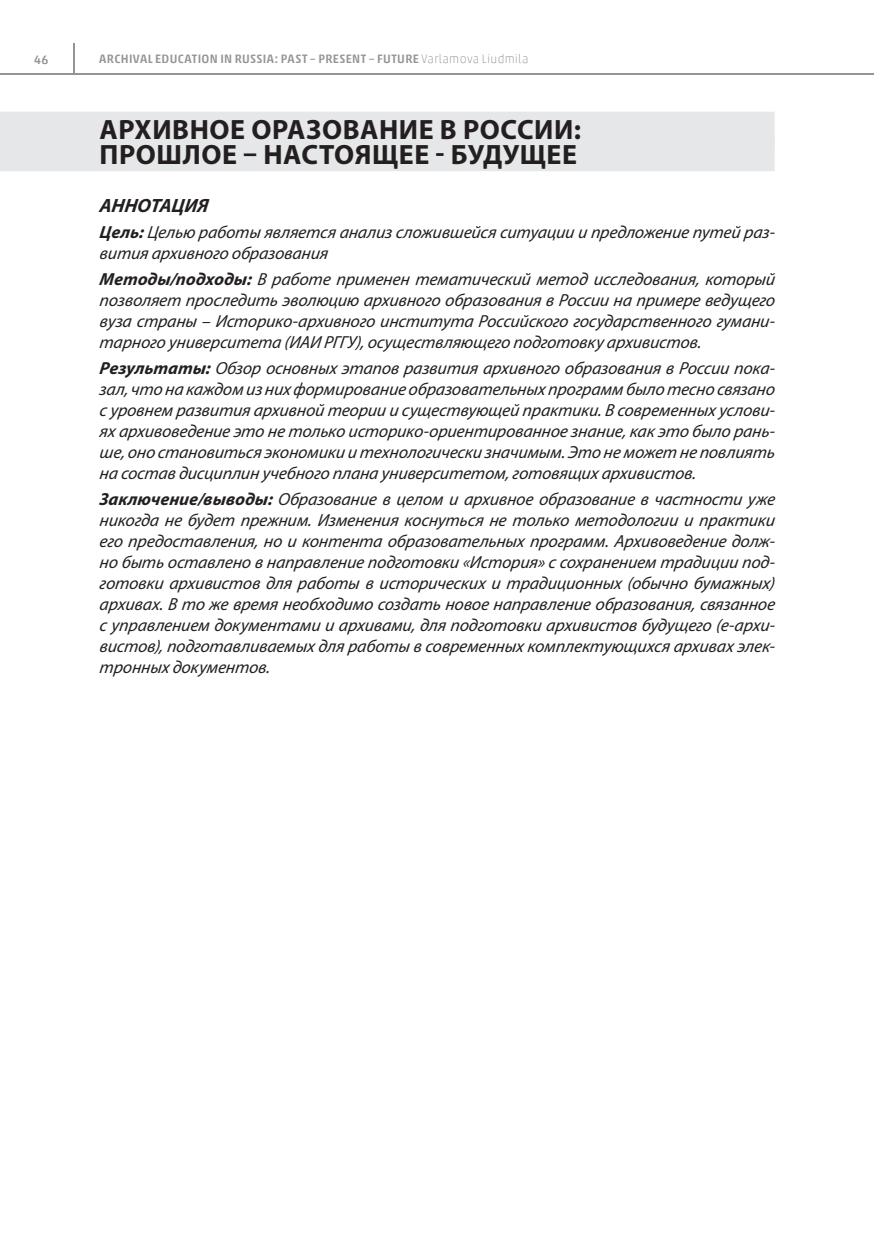
<style>
.page{position:relative;width:874px;height:1241px;background:#fff}
.page>*{position:absolute;margin:0;border:0;box-sizing:border-box;transform-origin:0 0}
.t1{font:700 28px/24.5px "Myriad Pro";letter-spacing:.02em;color:#231f20}
.t2{font:italic 700 19.25px "Myriad Pro";color:#231f20}
.t3{font:italic 17.5px/21px "Myriad Pro";letter-spacing:-.005em;color:#231f20}
.t4{font:500 12.25px "Akko Std";letter-spacing:.025em;color:#939598}
.s1{font-weight:100}
.s2{font-weight:700}
</style>
<div class="page">
<div style="left:0;top:112px;width:774px;height:35px;background:#e6e7e9"></div>
<div style="left:0;top:136px;width:774px;height:35px;background:#e6e7e9"></div>
<hr style="left:0;top:74px;width:873px;height:1px;background:#939598">
<hr style="left:73px;top:43px;width:1px;height:32px;background:#939598">
<p class="t4" style="left:34px;top:52px;width:16px">46</p>
<p class="t4" style="left:99px;top:51px;width:430px">ARCHIVAL EDUCATION IN RUSSIA: PAST – PRESENT – FUTURE <span class="s1">Varlamova Liudmila</span></p>
<h1 class="t1" style="left:99px;top:117px;width:483px">АРХИВНОЕ ОРАЗОВАНИЕ В РОССИИ:<br>ПРОШЛОЕ – НАСТОЯЩЕЕ - БУДУЩЕЕ</h1>
<p class="t2" style="left:99px;top:193px;width:110px">АННОТАЦИЯ</p>
<p class="t3" style="left:99px;top:221px;width:679px"><span class="s2">Цель:</span> Целью работы является анализ сложившейся ситуации и предложение путей раз&shy;вития архивного образования</p>
<p class="t3" style="left:99px;top:268px;width:679px;text-align:justify"><span class="s2">Методы/подходы:</span> В работе применен тематический метод исследования, который позволяет проследить эволюцию архивного образования в России на примере ведущего вуза страны – Историко-архивного института Российского государственного гумани&shy;тарного университета (ИАИ РГГУ), осуществляющего подготовку архивистов.</p>
<p class="t3" style="left:99px;top:357px;width:679px;text-align:justify"><span class="s2">Результаты:</span> Обзор основных этапов развития архивного образования в России пока&shy;зал, что на каждом из них формирование образовательных программ было тесно связано с уровнем развития архивной теории и существующей практики.В современных услови&shy;ях архивоведение это не только историко-ориентированное знание, как это было рань&shy;ше, оно становиться экономики и технологически значимым.Это не может не повлиять на состав дисциплин учебного плана университетом, готовящих архивистов.</p>
<p class="t3" style="left:99px;top:488px;width:679px"><span class="s2">Заключение/выводы:</span> Образование в целом и архивное образование в частности уже никогда не будет прежним. Изменения коснуться не только методологии и практики его предоставления, но и контента образовательных программ. Архивоведение долж&shy;но быть оставлено в направление подготовки «История» с сохранением традиции под&shy;готовки архивистов для работы в исторических и традиционных (обычно бумажных) архивах. В то же время необходимо создать новое направление образования, связанное с управлением документами и архивами, для подготовки архивистов будущего (е-архи&shy;вистов), подготавливаемых для работы в современных комплектующихся архивах элек&shy;тронных документов.</p>
</div>
